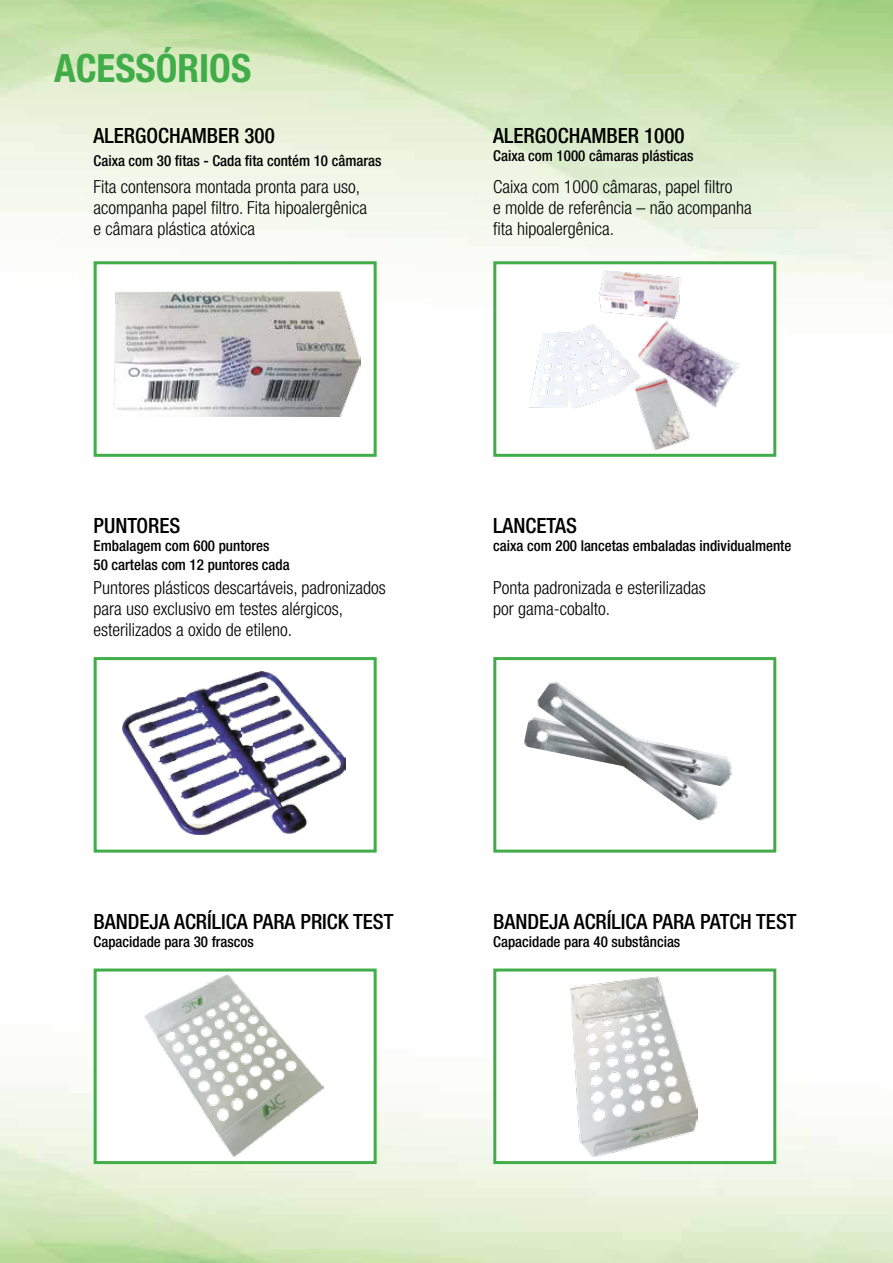
<style>
.page{position:relative;width:893px;height:1263px;background:#fff}
.page>*{position:absolute;margin:0;border:0;box-sizing:border-box;transform-origin:0 0}
.t1{font:700 condensed 39px "Helvetica Neue LT Std";color:#41ad49}
.t2{font:500 condensed 21px "Helvetica Neue LT Std";color:#000}
.t3{font:300 condensed 18px/21px "Helvetica Neue LT Std";color:#000}
.t4{font:500 condensed 15px/18px "Helvetica Neue LT Std";color:#000}
</style>
<div class="page">
<div style="left:94px;top:968px;width:283px;height:196px;background:#fff;border:3px solid #41ad49"></div>
<div style="left:493px;top:968px;width:283px;height:196px;background:#fff;border:3px solid #41ad49"></div>
<img style="left:570px;top:976px;width:128px;height:180px">
<div style="left:94px;top:261px;width:283px;height:196px;background:#fff;border:3px solid #41ad49"></div>
<div style="left:493px;top:261px;width:283px;height:196px;background:#fff;border:3px solid #41ad49"></div>
<div style="left:94px;top:657px;width:283px;height:195px;background:#fff;border:3px solid #41ad49"></div>
<div style="left:493px;top:657px;width:283px;height:195px;background:#fff;border:3px solid #41ad49"></div>
<img style="left:122px;top:672px;width:223px;height:162px">
<img style="left:524px;top:717px;width:208px;height:66px">
<img style="left:535px;top:681px;width:191px;height:140px">
<img style="left:114px;top:291px;width:247px;height:125px">
<img style="left:144px;top:975px;width:179px;height:181px">
<img style="left:530px;top:271px;width:210px;height:179px">
<h1 class="t1" style="left:54px;top:44px;width:199px">ACESSÓRIOS</h1>
<p class="t2" style="left:94px;top:123px;width:183px">ALERGOCHAMBER 300</p>
<p class="t4" style="left:94px;top:151px;width:289px">Caixa com 30 fitas - Cada fita contém 10 câmaras</p>
<p class="t2" style="left:493px;top:123px;width:193px">ALERGOCHAMBER 1000</p>
<p class="t4" style="left:493px;top:147px;width:202px">Caixa com 1000 câmaras plásticas</p>
<p class="t3" style="left:94px;top:176px;width:275px">Fita contensora montada pronta para uso, acompanha papel filtro. Fita hipoalergênica e câmara plástica atóxica</p>
<p class="t3" style="left:493px;top:176px;width:260px">Caixa com 1000 câmaras, papel filtro<br>e molde de referência – não acompanha fita hipoalergênica.</p>
<p class="t2" style="left:94px;top:513px;width:88px">PUNTORES</p>
<p class="t4" style="left:94px;top:537px;width:198px">Embalagem com 600 puntores<br>50 cartelas com 12 puntores cada</p>
<p class="t2" style="left:493px;top:513px;width:85px">LANCETAS</p>
<p class="t4" style="left:493px;top:537px;width:300px">caixa com 200 lancetas embaladas individualmente</p>
<p class="t3" style="left:94px;top:577px;width:294px">Puntores plásticos descartáveis, padronizados para uso exclusivo em testes alérgicos, esterilizados a oxido de etileno.</p>
<p class="t3" style="left:493px;top:577px;width:214px">Ponta padronizada e esterilizadas por gama-cobalto.</p>
<p class="t2" style="left:94px;top:909px;width:301px">BANDEJA ACRÍLICA PARA PRICK TEST</p>
<p class="t4" style="left:94px;top:933px;width:162px">Capacidade para 30 frascos</p>
<p class="t2" style="left:493px;top:909px;width:305px">BANDEJA ACRÍLICA PARA PATCH TEST</p>
<p class="t4" style="left:493px;top:933px;width:189px">Capacidade para 40 substâncias</p>
</div>
